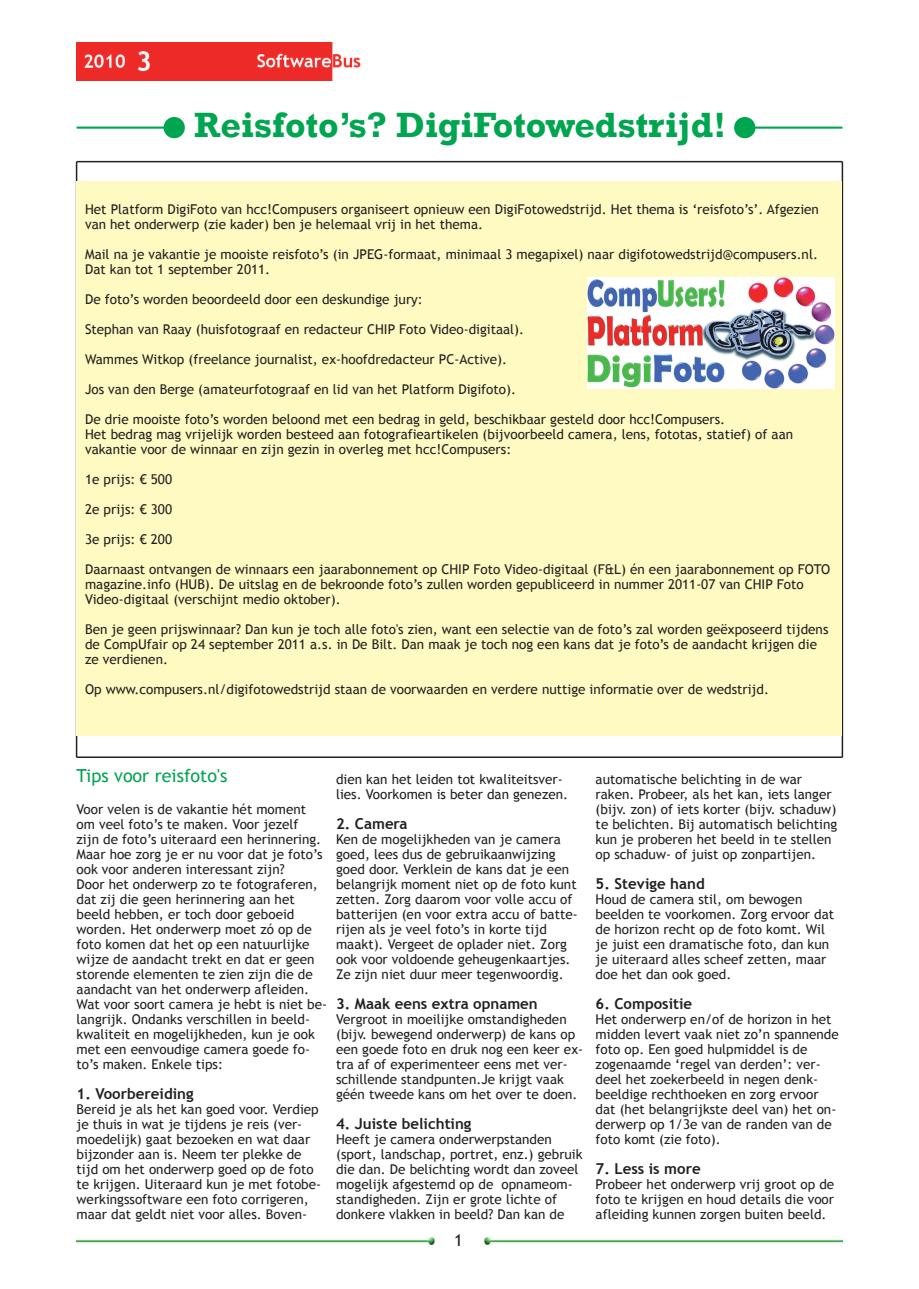
<style>
.page{position:relative;width:919px;height:1289px;background:#fff}
.page>*{position:absolute;margin:0;border:0;box-sizing:border-box;transform-origin:0 0}
.t1{font:700 36px "Rockwell";color:#00a54f}
.t2{font:18px "Trebuchet MS";color:#00a54f}
.t3{font:16.5px "Trebuchet MS";color:#231f20}
.t4{font:700 15px "Trebuchet MS";color:#231f20}
.t5{font:13.5px/15px "Trebuchet MS";color:#231f20}
</style>
<div class="page">
<img style="left:77px;top:43px;width:285px;height:38px">
<img style="left:77px;top:1237px;width:358px;height:7px">
<img style="left:483px;top:1237px;width:359px;height:7px">
<hr style="left:744px;top:126px;width:98px;height:3px;background:#00a54f">
<div style="left:734px;top:117px;width:21px;height:21px;background:#00a54f;border-radius:50%"></div>
<hr style="left:77px;top:126px;width:97px;height:3px;background:#00a54f">
<div style="left:163px;top:117px;width:22px;height:21px;background:#00a54f;border-radius:50%"></div>
<hr style="left:77px;top:756px;width:765px;height:2px;background:#231f20">
<hr style="left:76px;top:162px;width:1px;height:595px;background:#231f20">
<hr style="left:77px;top:161px;width:765px;height:1px;background:#231f20">
<hr style="left:841px;top:162px;width:2px;height:595px;background:#231f20">
<div style="left:77px;top:181px;width:765px;height:554px;background:#fffac1"></div>
<img style="left:587px;top:278px;width:247px;height:111px">
<h1 class="t1" style="left:194px;top:103px;width:533px">Reisfoto’s? DigiFotowedstrijd!</h1>
<p class="t5" style="left:85px;top:202px;width:735px">Het Platform DigiFoto van hcc!Compusers organiseert opnieuw een DigiFotowedstrijd. Het thema is ‘reisfoto’s’. Afgezien van het onderwerp (zie kader) ben je helemaal vrij in het thema.</p>
<p class="t5" style="left:85px;top:247px;width:734px">Mail na je vakantie je mooiste reisfoto’s (in JPEG‐formaat, minimaal 3 megapixel) naar digifotowedstrijd@compusers.nl.<br>Dat kan tot 1 september 2011.</p>
<p class="t5" style="left:85px;top:292px;width:339px">De foto’s worden beoordeeld door een deskundige jury:</p>
<p class="t5" style="left:85px;top:322px;width:440px">Stephan van Raay (huisfotograaf en redacteur CHIP Foto Video‐digitaal).</p>
<p class="t5" style="left:85px;top:352px;width:423px">Wammes Witkop (freelance journalist, ex‐hoofdredacteur PC‐Active).</p>
<p class="t5" style="left:85px;top:382px;width:432px">Jos van den Berge (amateurfotograaf en lid van het Platform Digifoto).</p>
<p class="t5" style="left:85px;top:412px;width:709px">De drie mooiste foto’s worden beloond met een bedrag in geld, beschikbaar gesteld door hcc!Compusers.<br>Het bedrag mag vrijelijk worden besteed aan fotografieartikelen (bijvoorbeeld camera, lens, fototas, statief) of aan vakantie voor de winnaar en zijn gezin in overleg met hcc!Compusers:</p>
<p class="t5" style="left:85px;top:472px;width:88px">1e prijs: € 500</p>
<p class="t5" style="left:85px;top:502px;width:88px">2e prijs: € 300</p>
<p class="t5" style="left:85px;top:532px;width:88px">3e prijs: € 200</p>
<p class="t5" style="left:85px;top:562px;width:746px">Daarnaast ontvangen de winnaars een jaarabonnement op CHIP Foto Video‐digitaal (F&amp;L) én een jaarabonnement op FOTO magazine.info (HUB). De uitslag en de bekroonde foto’s zullen worden gepubliceerd in nummer 2011‐07 van CHIP Foto<br>Video‐digitaal (verschijnt medio oktober).</p>
<p class="t5" style="left:85px;top:622px;width:744px">Ben je geen prijswinnaar? Dan kun je toch alle foto's zien, want een selectie van de foto’s zal worden geëxposeerd tijdens de CompUfair op 24 september 2011 a.s. in De Bilt. Dan maak je toch nog een kans dat je foto’s de aandacht krijgen die ze verdienen.</p>
<p class="t5" style="left:85px;top:682px;width:685px">Op www.compusers.nl/digifotowedstrijd staan de voorwaarden en verdere nuttige informatie over de wedstrijd.</p>
<h2 class="t2" style="left:77px;top:765px;width:152px">Tips voor reisfoto's</h2>
<p class="t5" style="left:77px;top:802px;width:252px">Voor velen is de vakantie hét moment om veel foto’s te maken. Voor jezelf<br>zijn de foto’s uiteraard een herinnering.<br>Maar hoe zorg je er nu voor dat je foto’s ook voor anderen interessant zijn?<br>Door het onderwerp zo te fotograferen, dat zij die geen herinnering aan het beeld hebben, er toch door geboeid worden. Het onderwerp moet zó op de foto komen dat het op een natuurlijke wijze de aandacht trekt en dat er geen storende elementen te zien zijn die de aandacht van het onderwerp afleiden.<br>Wat voor soort camera je hebt is niet be‐ langrijk. Ondanks verschillen in beeld‐ kwaliteit en mogelijkheden, kun je ook met een eenvoudige camera goede fo‐ to’s maken. Enkele tips:</p>
<p class="t4" style="left:77px;top:1085px;width:118px">1. Voorbereiding</p>
<p class="t5" style="left:77px;top:1102px;width:246px">Bereid je als het kan goed voor. Verdiep je thuis in wat je tijdens je reis (ver‐ moedelijk) gaat bezoeken en wat daar bijzonder aan is. Neem ter plekke de tijd om het onderwerp goed op de foto te krijgen. Uiteraard kun je met fotobe‐ werkingssoftware een foto corrigeren, maar dat geldt niet voor alles. Boven‐</p>
<p class="t5" style="left:336px;top:772px;width:233px">dien kan het leiden tot kwaliteitsver‐ lies. Voorkomen is beter dan genezen.</p>
<p class="t4" style="left:336px;top:815px;width:73px">2. Camera</p>
<p class="t5" style="left:336px;top:832px;width:243px">Ken de mogelijkheden van je camera goed, lees dus de gebruikaanwijzing goed door. Verklein de kans dat je een belangrijk moment niet op de foto kunt zetten. Zorg daarom voor volle accu of batterijen (en voor extra accu of batte‐ rijen als je veel foto’s in korte tijd maakt). Vergeet de oplader niet. Zorg ook voor voldoende geheugenkaartjes.<br>Ze zijn niet duur meer tegenwoordig.</p>
<p class="t4" style="left:336px;top:995px;width:203px">3. Maak eens extra opnamen</p>
<p class="t5" style="left:336px;top:1012px;width:248px">Vergroot in moeilijke omstandigheden (bijv. bewegend onderwerp) de kans op een goede foto en druk nog een keer ex‐ tra af of experimenteer eens met ver‐ schillende standpunten.Je krijgt vaak géén tweede kans om het over te doen.</p>
<p class="t4" style="left:336px;top:1115px;width:137px">4. Juiste belichting</p>
<p class="t5" style="left:336px;top:1132px;width:248px">Heeft je camera onderwerpstanden (sport, landschap, portret, enz.) gebruik die dan. De belichting wordt dan zoveel mogelijk afgestemd op de opnameom‐ standigheden. Zijn er grote lichte of donkere vlakken in beeld? Dan kan de</p>
<p class="t3" style="left:454px;top:1230px;width:10px">1</p>
<p class="t5" style="left:595px;top:772px;width:243px">automatische belichting in de war raken. Probeer, als het kan, iets langer (bijv. zon) of iets korter (bijv. schaduw) te belichten. Bij automatisch belichting kun je proberen het beeld in te stellen op schaduw‐ of juist op zonpartijen.</p>
<p class="t4" style="left:595px;top:875px;width:111px">5. Stevige hand</p>
<p class="t5" style="left:595px;top:892px;width:240px">Houd de camera stil, om bewogen beelden te voorkomen. Zorg ervoor dat de horizon recht op de foto komt. Wil je juist een dramatische foto, dan kun je uiteraard alles scheef zetten, maar doe het dan ook goed.</p>
<p class="t4" style="left:595px;top:995px;width:98px">6. Compositie</p>
<p class="t5" style="left:595px;top:1012px;width:245px">Het onderwerp en/of de horizon in het midden levert vaak niet zo’n spannende foto op. Een goed hulpmiddel is de zogenaamde ‘regel van derden’: ver‐ deel het zoekerbeeld in negen denk‐ beeldige rechthoeken en zorg ervoor dat (het belangrijkste deel van) het on‐ derwerp op 1/3e van de randen van de foto komt (zie foto).</p>
<p class="t4" style="left:595px;top:1160px;width:107px">7. Less is more</p>
<p class="t5" style="left:595px;top:1177px;width:240px;text-align:justify">Probeer het onderwerp vrij groot op de foto te krijgen en houd details die voor afleiding kunnen zorgen buiten beeld.</p>
</div>
